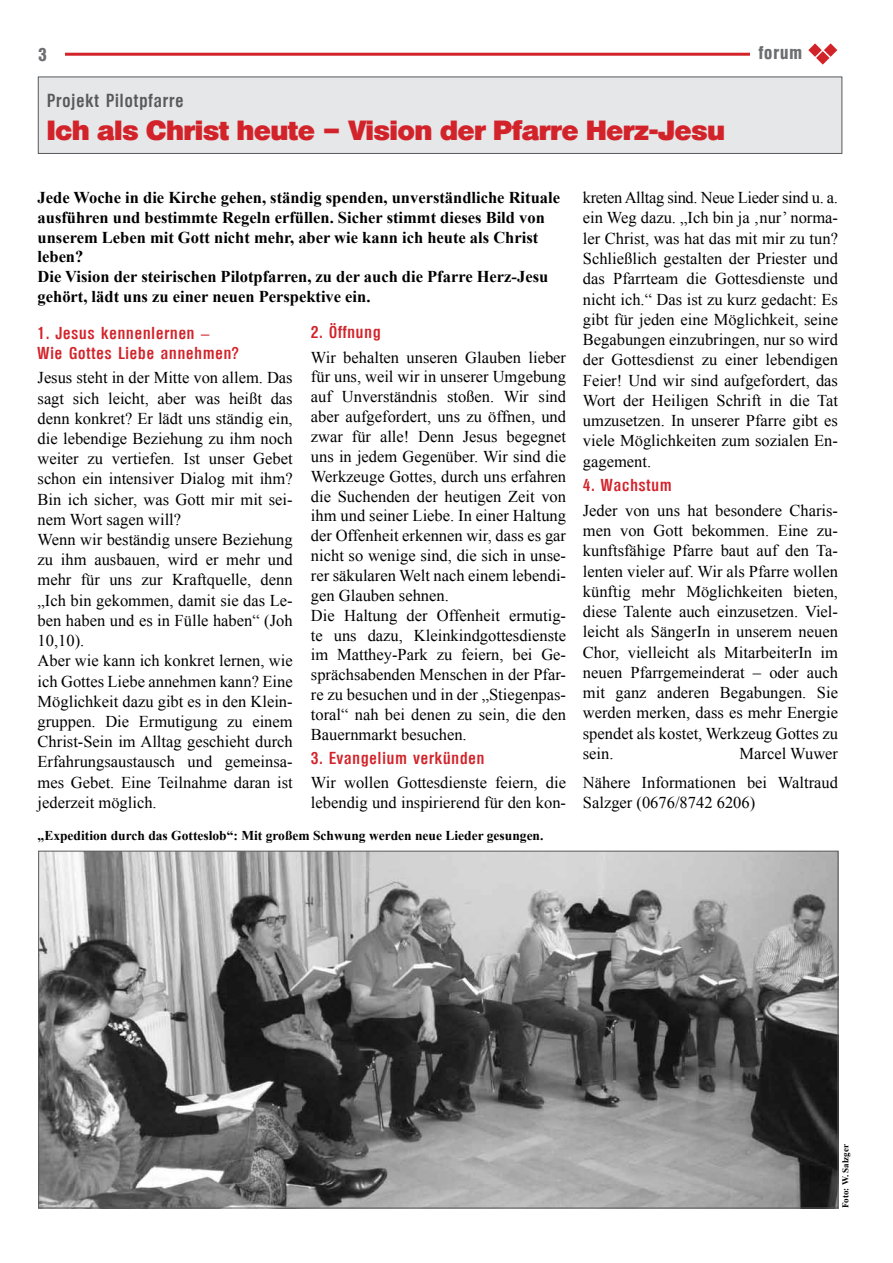
<style>
.page{position:relative;width:893px;height:1263px;background:#fff}
.page>*{position:absolute;margin:0;border:0;box-sizing:border-box;transform-origin:0 0}
.t1{font:800 27px "Olympia";color:#d2232a}
.t2{font:600 condensed 18px "Olympia";letter-spacing:.06em;color:#58595b}
.t3{font:700 condensed 18px "Olympia";letter-spacing:.06em;color:#6d6e71}
.t4{font:16.5px/20.2px "Times New Roman";color:#000}
.t5{font:700 16.5px/19.8px "Times New Roman";color:#000}
.t6{font:600 condensed 16.5px/20.2px "Olympia";letter-spacing:.06em;color:#d2232a}
.t7{font:700 13.5px "Times New Roman";color:#000}
.t8{font:700 9px "Times New Roman";color:#000}
.s1{font-family:"Times New Roman";font-weight:700;font-stretch:normal}
</style>
<div class="page">
<hr style="left:65px;top:53px;width:736px;height:3px;background:#d2232a">
<svg style="left:808px;top:43px;width:29px;height:22px"></svg>
<div style="left:750px;top:40px;width:52px;height:22px;background:#fff"></div>
<div style="left:38px;top:77px;width:804px;height:76px;background:#e6e7e8"></div>
<div style="left:38px;top:77px;width:804px;height:77px;border:1px solid #58595b"></div>
<img style="left:40px;top:853px;width:796px;height:353px">
<p class="t3" style="left:38px;top:44px;width:10px">3</p>
<p class="t3" style="left:759px;top:42px;width:45px">forum</p>
<p class="t2" style="left:47px;top:91px;width:138px">Projekt Pilotpfarre</p>
<h1 class="t1" style="left:47px;top:114px;width:679px">Ich als Christ heute – Vision der Pfarre Herz-Jesu</h1>
<p class="t5" style="left:38px;top:187px;width:524px">Jede Woche in die Kirche gehen, ständig spenden, unverständliche Rituale ausführen und bestimmte Regeln erfüllen. Sicher stimmt dieses Bild von unserem Leben mit Gott nicht mehr, aber wie kann ich heute als Christ leben?<br>Die Vision der steirischen Pilotpfarren, zu der auch die Pfarre Herz-Jesu gehört, lädt uns zu einer neuen Perspektive ein.</p>
<p class="t4" style="left:583px;top:187px;width:257px;text-align:justify">kreten Alltag sind. Neue Lieder sind u. a. ein Weg dazu. „Ich bin ja ‚nur’ norma&shy;ler Christ, was hat das mit mir zu tun?<br>Schließlich gestalten der Priester und das Pfarrteam die Gottesdienste und nicht ich.“ Das ist zu kurz gedacht: Es gibt für jeden eine Möglichkeit, seine Begabungen einzubringen, nur so wird der Gottesdienst zu einer lebendigen Feier! Und wir sind aufgefordert, das Wort der Heiligen Schrift in die Tat umzusetzen. In unserer Pfarre gibt es viele Möglichkeiten zum sozialen En&shy;gagement.</p>
<p class="t6" style="left:583px;top:475px;width:90px">4. Wachstum</p>
<p class="t4" style="left:583px;top:500px;width:257px;text-align:justify">Jeder von uns hat besondere Charis&shy;men von Gott bekommen. Eine zu&shy;kunftsfähige Pfarre baut auf den Ta&shy;lenten vieler auf. Wir als Pfarre wollen künftig mehr Möglichkeiten bieten, diese Talente auch einzusetzen. Viel&shy;leicht als SängerIn in unserem neuen Chor, vielleicht als MitarbeiterIn im neuen Pfarrgemeinderat – oder auch mit ganz anderen Begabungen. Sie werden merken, dass es mehr Energie spendet als kostet, Werkzeug Gottes zu sein.</p>
<p class="t6" style="left:311px;top:323px;width:71px">2. Öffnung</p>
<p class="t4" style="left:311px;top:347px;width:257px;line-height:19.8px">Wir behalten unseren Glauben lieber für uns, weil wir in unserer Umgebung auf Unverständnis stoßen. Wir sind aber aufgefordert, uns zu öffnen, und zwar für alle! Denn Jesus begegnet uns in jedem Gegenüber. Wir sind die Werkzeuge Gottes, durch uns erfahren die Suchenden der heutigen Zeit von ihm und seiner Liebe. In einer Haltung der Offenheit erkennen wir, dass es gar nicht so wenige sind, die sich in unse&shy;rer säkularen Welt nach einem lebendi&shy;gen Glauben sehnen.<br>Die Haltung der Offenheit ermutig&shy;te uns dazu, Kleinkindgottesdienste im Matthey-Park zu feiern, bei Ge&shy;sprächsabenden Menschen in der Pfar&shy;re zu besuchen und in der „Stiegenpas&shy;toral“ nah bei denen zu sein, die den Bauernmarkt besuchen.</p>
<p class="t6" style="left:311px;top:748px;width:175px">3. Evangelium verkünden</p>
<p class="t4" style="left:311px;top:772px;width:257px;line-height:19.8px">Wir wollen Gottesdienste feiern, die lebendig und inspirierend für den kon-</p>
<p class="t6" style="left:38px;top:323px;width:203px">1. Jesus kennenlernen <span class="s1">–<br></span>Wie Gottes Liebe annehmen?</p>
<p class="t4" style="left:38px;top:367px;width:257px">Jesus steht in der Mitte von allem. Das sagt sich leicht, aber was heißt das denn konkret? Er lädt uns ständig ein, die lebendige Beziehung zu ihm noch weiter zu vertiefen. Ist unser Gebet schon ein intensiver Dialog mit ihm?<br>Bin ich sicher, was Gott mir mit sei&shy;nem Wort sagen will?<br>Wenn wir beständig unsere Beziehung zu ihm ausbauen, wird er mehr und mehr für uns zur Kraftquelle, denn „Ich bin gekommen, damit sie das Le&shy;ben haben und es in Fülle haben“ (Joh 10,10).<br>Aber wie kann ich konkret lernen, wie ich Gottes Liebe annehmen kann? Eine Möglichkeit dazu gibt es in den Klein&shy;gruppen. Die Ermutigung zu einem Christ-Sein im Alltag geschieht durch Erfahrungsaustausch und gemeinsa&shy;mes Gebet. Eine Teilnahme daran ist jederzeit möglich.</p>
<p class="t4" style="left:583px;top:739px;width:257px;line-height:28.8px;text-align:right">Marcel Wuwer<br>Nähere Informationen bei Waltraud</p>
<p class="t4" style="left:583px;top:792px;width:174px">Salzger (0676/8742 6206)</p>
<p class="t7" style="left:38px;top:826px;width:507px">„Expedition durch das Gotteslob“: Mit großem Schwung werden neue Lieder gesungen.</p>
<p class="t8" style="left:839px;top:1208px;width:65px;rotate:-90deg">Foto: W. Salzger</p>
</div>
